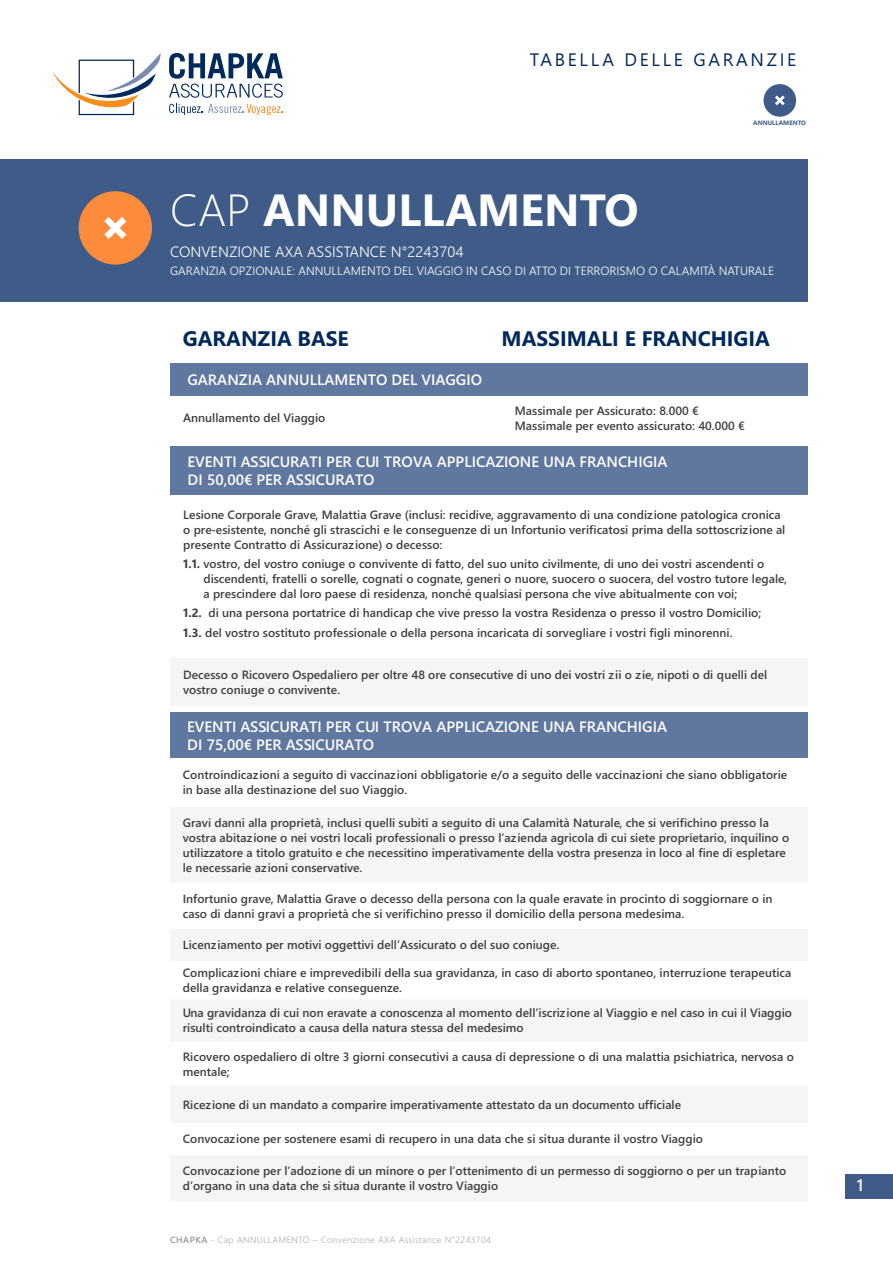
<style>
.page{position:relative;width:893px;height:1263px;background:#fff}
.page>*{position:absolute;margin:0;border:0;box-sizing:border-box;transform-origin:0 0}
.t1{font:700 45px "Segoe WP";color:#fff}
.TITRE_RUBRIQUE{font:700 21px "Segoe WP";color:#00295c}
.t2{font:18px "Segoe WP";letter-spacing:.15em;color:#00295c}
.t3{font:600 16.5px "Segoe WP";color:#fff}
.Liste_Standard{font:600 15px/18px "Segoe WP";color:#fff}
.t4{font:300 15px "Segoe WP";color:#fff}
.Liste_Standard-2{font:600 12px/15px "Segoe WP";color:#3e3e3f}
.t5{font:300 12px "Segoe WP";color:#fff}
.t6{font:300 9px "Segoe WP";letter-spacing:.05em;color:#939598}
.Titre_Paragraphe{font:700 6.3px "Segoe WP";color:#3f5c88}
.s1{font-weight:300}
.s2{font-weight:700}
.s3{font-weight:600}
</style>
<div class="page">
<div style="left:845px;top:1174px;width:48px;height:24px;background:#3f5c88"></div>
<div style="left:170px;top:712px;width:638px;height:46px;background:#60779f"></div>
<div style="left:170px;top:364px;width:638px;height:32px;background:#60779f"></div>
<div style="left:170px;top:446px;width:638px;height:48px;background:#60779f"></div>
<div style="left:170px;top:658px;width:638px;height:48px;background:#f5f5f6"></div>
<svg style="left:52px;top:53px;width:109px;height:63px"></svg>
<svg style="left:169px;top:104px;width:114px;height:11px"></svg>
<svg style="left:169px;top:53px;width:114px;height:45px"></svg>
<div style="left:763px;top:84px;width:33px;height:33px;background:#3f5c88;border-radius:50%"></div>
<svg style="left:775px;top:95px;width:10px;height:10px"></svg>
<div style="left:0;top:160px;width:808px;height:142px;background:#3f5c88"></div>
<div style="left:79px;top:191px;width:73px;height:74px;background:#fc8c3b;border-radius:50%"></div>
<svg style="left:104px;top:217px;width:22px;height:22px"></svg>
<p class="t2" style="left:530px;top:48px;width:268px">TABELLA DELLE GARANZIE</p>
<p class="Titre_Paragraphe" style="left:753px;top:118px;width:54px">ANNULLAMENTO</p>
<p class="t1" style="left:170px;top:178px;width:470px"><span class="s1">CAP</span> ANNULLAMENTO</p>
<p class="t4" style="left:170px;top:241px;width:295px">CONVENZIONE AXA ASSISTANCE N°2243704</p>
<p class="t5" style="left:170px;top:262px;width:606px">GARANZIA OPZIONALE: ANNULLAMENTO DEL VIAGGIO IN CASO DI ATTO DI TERRORISMO O CALAMITÀ NATURALE</p>
<p class="TITRE_RUBRIQUE" style="left:183px;top:324px;width:167px">GARANZIA BASE</p>
<p class="TITRE_RUBRIQUE" style="left:502px;top:324px;width:270px">MASSIMALI E FRANCHIGIA</p>
<p class="Liste_Standard" style="left:187px;top:370px;width:296px">GARANZIA ANNULLAMENTO DEL VIAGGIO</p>
<p class="Liste_Standard-2" style="left:183px;top:410px;width:144px">Annullamento del Viaggio</p>
<p class="Liste_Standard-2" style="left:515px;top:402px;width:185px">Massimale per Assicurato: 8.000 €</p>
<p class="Liste_Standard-2" style="left:515px;top:417px;width:231px">Massimale per evento assicurato: 40.000 €</p>
<p class="Liste_Standard" style="left:187px;top:452px;width:482px">EVENTI ASSICURATI PER CUI TROVA APPLICAZIONE UNA FRANCHIGIA<br>DI 50,00€ PER ASSICURATO</p>
<p class="Liste_Standard-2" style="left:183px;top:506px;width:604px">Lesione Corporale Grave, Malattia Grave (inclusi: recidive, aggravamento di una condizione patologica cronica o pre-esistente, nonché gli strascichi e le conseguenze di un Infortunio verificatosi prima della sottoscrizione al presente Contratto di Assicurazione) o decesso:</p>
<p class="Liste_Standard-2" style="left:203px;top:556px;width:585px;text-indent:-20px"><span class="s2">1.1.</span> vostro, del vostro coniuge o convivente di fatto, del suo unito civilmente, di uno dei vostri ascendenti o discendenti, fratelli o sorelle, cognati o cognate, generi o nuore, suocero o suocera, del vostro tutore legale, a prescindere dal loro paese di residenza, nonché qualsiasi persona che vive abitualmente con voi;</p>
<p class="Liste_Standard-2" style="left:183px;top:605px;width:580px"><span class="s2">1.2.</span> di una persona portatrice di handicap che vive presso la vostra Residenza o presso il vostro Domicilio;</p>
<p class="Liste_Standard-2" style="left:183px;top:624px;width:551px"><span class="s2">1.3.</span> del vostro sostituto professionale o della persona incaricata di sorvegliare i vostri figli minorenni.</p>
<p class="Liste_Standard-2" style="left:183px;top:666px;width:585px">Decesso o Ricovero Ospedaliero per oltre 48 ore consecutive di uno dei vostri zii o zie, nipoti o di quelli del vostro coniuge o convivente.</p>
<p class="Liste_Standard" style="left:187px;top:717px;width:482px">EVENTI ASSICURATI PER CUI TROVA APPLICAZIONE UNA FRANCHIGIA<br>DI 75,00€ PER ASSICURATO</p>
<p class="Liste_Standard-2" style="left:183px;top:767px;width:606px">Controindicazioni a seguito di vaccinazioni obbligatorie e/o a seguito delle vaccinazioni che siano obbligatorie in base alla destinazione del suo Viaggio.</p>
<p class="Liste_Standard-2" style="left:183px;top:814px;width:608px">Gravi danni alla proprietà, inclusi quelli subiti a seguito di una Calamità Naturale, che si verifichino presso la vostra abitazione o nei vostri locali professionali o presso l’azienda agricola di cui siete proprietario, inquilino o utilizzatore a titolo gratuito e che necessitino imperativamente della vostra presenza in loco al fine di espletare le necessarie azioni conservative.</p>
<p class="Liste_Standard-2" style="left:183px;top:890px;width:591px">Infortunio grave, Malattia Grave o decesso della persona con la quale eravate in procinto di soggiornare o in caso di danni gravi a proprietà che si verifichino presso il domicilio della persona medesima.</p>
<p class="Liste_Standard-2" style="left:183px;top:937px;width:378px">Licenziamento per motivi oggettivi dell’Assicurato o del suo coniuge.</p>
<p class="Liste_Standard-2" style="left:183px;top:965px;width:610px">Complicazioni chiare e imprevedibili della sua gravidanza, in caso di aborto spontaneo, interruzione terapeutica della gravidanza e relative conseguenze.</p>
<p class="Liste_Standard-2" style="left:183px;top:1005px;width:611px">Una gravidanza di cui non eravate a conoscenza al momento dell’iscrizione al Viaggio e nel caso in cui il Viaggio risulti controindicato a causa della natura stessa del medesimo</p>
<p class="Liste_Standard-2" style="left:183px;top:1048px;width:612px">Ricovero ospedaliero di oltre 3 giorni consecutivi a causa di depressione o di una malattia psichiatrica, nervosa o mentale;</p>
<p class="Liste_Standard-2" style="left:183px;top:1096px;width:500px">Ricezione di un mandato a comparire imperativamente attestato da un documento ufficiale</p>
<p class="Liste_Standard-2" style="left:183px;top:1131px;width:522px">Convocazione per sostenere esami di recupero in una data che si situa durante il vostro Viaggio</p>
<p class="Liste_Standard-2" style="left:183px;top:1163px;width:605px">Convocazione per l’adozione di un minore o per l’ottenimento di un permesso di soggiorno o per un trapianto d’organo in una data che si situa durante il vostro Viaggio</p>
<p class="t6" style="left:170px;top:1233px;width:322px"><span class="s3">CHAPKA</span> - Cap ANNULLAMENTO – Convenzione AXA Assistance N°2243704</p>
<h3 class="t3" style="left:857px;top:1174px;width:8px">1</h3>
</div>
